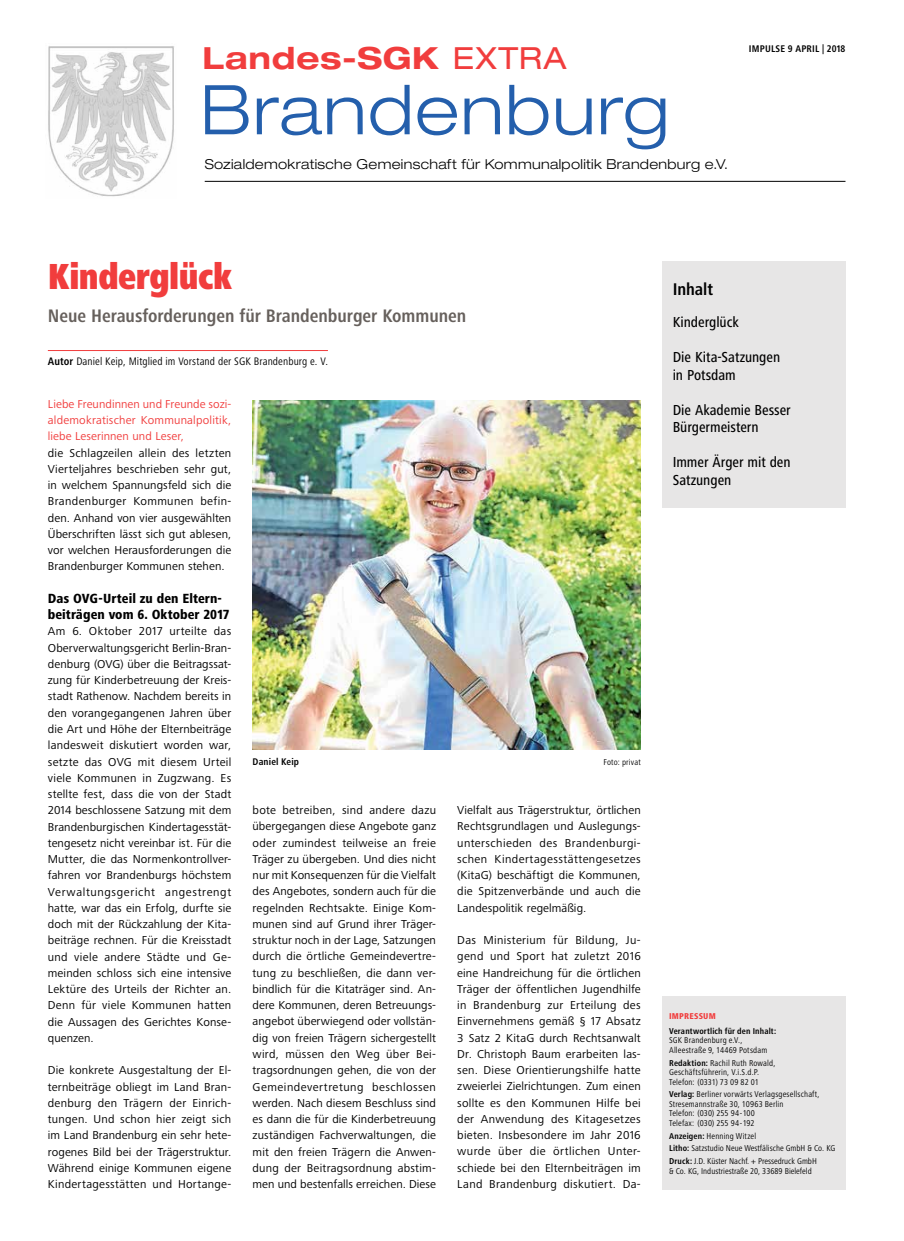
<style>
.page{position:relative;width:904px;height:1241px;background:#fff}
.page>*{position:absolute;margin:0;border:0;box-sizing:border-box;transform-origin:0 0}
.t1{font:300 expanded 68.62px "Helvetica Neue LT Pro";letter-spacing:.02em;color:#245fac}
.t2{font:900 condensed 37.5px "Frutiger Next Pro";letter-spacing:-.015em;color:#f13d3d;scale:.92 1}
.t3{font:700 expanded 30.5px "Helvetica Neue LT Pro";letter-spacing:.02em;color:#f13d3d}
.t4{font:700 condensed 18.75px "Frutiger Next Pro";letter-spacing:-.005em;color:#66605c}
.t5{font:700 condensed 17.5px "Frutiger Next Pro";letter-spacing:-.005em;color:#000}
.t6{font:500 condensed 15px/17.5px "Frutiger Next Pro";color:#000}
.t7{font:300 expanded 13.75px "Helvetica Neue LT Pro";letter-spacing:.02em;color:#000}
.t8{font:800 condensed 13.75px/16.2px "Frutiger Next Pro";letter-spacing:.005em;color:#000}
.t9{font:11.88px/16.2px "Frutiger Next Pro";letter-spacing:.015em;color:#000;text-align:justify}
.t10{font:11.88px/16.2px "Frutiger Next Pro";letter-spacing:.01em;color:#f13d3d;text-align:justify}
.t11{font:condensed 11.25px "Frutiger Next Pro";letter-spacing:.01em;color:#000}
.t12{font:700 condensed 10px "Frutiger Next Pro";letter-spacing:.015em;color:#000}
.t13{font:condensed 8.75px/9.4px "Frutiger Next Pro";letter-spacing:.015em;color:#000}
.t14{font:700 condensed 8.75px "Frutiger Next Pro";letter-spacing:.015em;color:#000}
.t15{font:800 condensed 8.75px "Frutiger Next Pro";letter-spacing:.025em;color:#f13d3d}
.s1{font-weight:400}
.s2{font-weight:700}
</style>
<div class="page">
<div style="left:662px;top:261px;width:183px;height:247px;background:#e7e6e6"></div>
<img style="left:252px;top:400px;width:388px;height:349px">
<hr style="left:48px;top:350px;width:280px;height:1px;background:#f13d3d">
<hr style="left:205px;top:181px;width:640px;height:1px;background:#000">
<img style="left:48px;top:46px;width:126px;height:151px">
<div style="left:662px;top:995px;width:183px;height:194px;background:#e7e6e6"></div>
<h3 class="t3" style="left:202px;top:38px;width:366px">Landes-SGK <span class="s1">EXTRA</span></h3>
<h1 class="t1" style="left:201px;top:68px;width:470px">Brandenburg</h1>
<p class="t7" style="left:205px;top:156px;width:525px">Sozialdemokratische Gemeinschaft für Kommunalpolitik Brandenburg e.V.</p>
<p class="t12" style="left:749px;top:42px;width:98px">IMPULSE 9 APRIL | 2018</p>
<h2 class="t2" style="left:48px;top:254px;width:202px">Kinderglück</h2>
<h3 class="t4" style="left:48px;top:305px;width:420px">Neue Herausforderungen für Brandenburger Kommunen</h3>
<p class="t11" style="left:48px;top:355px;width:281px"><span class="s2">Autor</span> Daniel Keip, Mitglied im Vorstand der SGK Brandenburg e. V.</p>
<p class="t10" style="left:48px;top:395px;width:185px">Liebe Freundinnen und Freunde sozi&shy;aldemokratischer Kommunalpolitik, liebe Leserinnen und Leser,</p>
<p class="t9" style="left:48px;top:444px;width:185px">die Schlagzeilen allein des letzten Vierteljahres beschrieben sehr gut, in welchem Spannungsfeld sich die Brandenburger Kommunen befin&shy;den. Anhand von vier ausgewählten Überschriften lässt sich gut ablesen, vor welchen Herausforderungen die Brandenburger Kommunen stehen.</p>
<p class="t8" style="left:48px;top:590px;width:183px">Das OVG-Urteil zu den Eltern&shy;beiträgen vom 6. Oktober 2017</p>
<p class="t9" style="left:48px;top:623px;width:185px">Am 6. Oktober 2017 urteilte das Oberverwaltungsgericht Berlin-Bran&shy;denburg (OVG) über die Beitragssat&shy;zung für Kinderbetreuung der Kreis&shy;stadt Rathenow. Nachdem bereits in den vorangegangenen Jahren über die Art und Höhe der Elternbeiträge landesweit diskutiert worden war, setzte das OVG mit diesem Urteil viele Kommunen in Zugzwang. Es stellte fest, dass die von der Stadt 2014 beschlossene Satzung mit dem Brandenburgischen Kindertagesstät&shy;tengesetz nicht vereinbar ist. Für die Mutter, die das Normenkontrollver&shy;fahren vor Brandenburgs höchstem Verwaltungsgericht angestrengt hatte, war das ein Erfolg, durfte sie doch mit der Rückzahlung der Kita&shy;beiträge rechnen. Für die Kreisstadt und viele andere Städte und Ge&shy;meinden schloss sich eine intensive Lektüre des Urteils der Richter an.<br>Denn für viele Kommunen hatten die Aussagen des Gerichtes Konse&shy;quenzen.</p>
<p class="t9" style="left:48px;top:1062px;width:185px">Die konkrete Ausgestaltung der El&shy;ternbeiträge obliegt im Land Bran&shy;denburg den Trägern der Einrich&shy;tungen. Und schon hier zeigt sich im Land Brandenburg ein sehr hete&shy;rogenes Bild bei der Trägerstruktur.<br>Während einige Kommunen eigene Kindertagesstätten und Hortange-</p>
<p class="t12" style="left:252px;top:755px;width:48px">Daniel Keip</p>
<p class="t13" style="left:603px;top:757px;width:39px">Foto: privat</p>
<p class="t9" style="left:252px;top:802px;width:185px">bote betreiben, sind andere dazu übergegangen diese Angebote ganz oder zumindest teilweise an freie Träger zu übergeben. Und dies nicht nur mit Konsequenzen für die Vielfalt des Angebotes, sondern auch für die regelnden Rechtsakte. Einige Kom&shy;munen sind auf Grund ihrer Träger&shy;struktur noch in der Lage, Satzungen durch die örtliche Gemeindevertre&shy;tung zu beschließen, die dann ver&shy;bindlich für die Kitaträger sind. An&shy;dere Kommunen, deren Betreuungs&shy;angebot überwiegend oder vollstän&shy;dig von freien Trägern sichergestellt wird, müssen den Weg über Bei&shy;tragsordnungen gehen, die von der Gemeindevertretung beschlossen werden. Nach diesem Beschluss sind es dann die für die Kinderbetreuung zuständigen Fachverwaltungen, die mit den freien Trägern die Anwen&shy;dung der Beitragsordnung abstim&shy;men und bestenfalls erreichen. Diese</p>
<p class="t9" style="left:457px;top:801px;width:185px">Vielfalt aus Trägerstruktur, örtlichen Rechtsgrundlagen und Auslegungs&shy;unterschieden des Brandenburgi&shy;schen Kindertagesstättengesetzes (KitaG) beschäftigt die Kommunen, die Spitzenverbände und auch die Landespolitik regelmäßig.</p>
<p class="t9" style="left:457px;top:931px;width:185px">Das Ministerium für Bildung, Ju&shy;gend und Sport hat zuletzt 2016 eine Handreichung für die örtlichen Träger der öffentlichen Jugendhilfe in Brandenburg zur Erteilung des Einvernehmens gemäß § 17 Absatz 3 Satz 2 KitaG durch Rechtsanwalt Dr. Christoph Baum erarbeiten las&shy;sen. Diese Orientierungshilfe hatte zweierlei Zielrichtungen. Zum einen sollte es den Kommunen Hilfe bei der Anwendung des Kitagesetzes bieten. Insbesondere im Jahr 2016 wurde über die örtlichen Unter&shy;schiede bei den Elternbeiträgen im Land Brandenburg diskutiert. Da-</p>
<h3 class="t5" style="left:672px;top:279px;width:42px">Inhalt</h3>
<p class="t6" style="left:672px;top:313px;width:68px">Kinderglück</p>
<p class="t6" style="left:672px;top:348px;width:109px">Die Kita-Satzungen in Potsdam</p>
<p class="t6" style="left:672px;top:401px;width:120px">Die Akademie Besser<br>Bürgermeistern</p>
<p class="t6" style="left:672px;top:453px;width:119px">Immer Ärger mit den<br>Satzungen</p>
<p class="t15" style="left:669px;top:1011px;width:48px">IMPRESSUM</p>
<p class="t14" style="left:669px;top:1025px;width:108px">Verantwortlich für den Inhalt:</p>
<p class="t13" style="left:669px;top:1035px;width:100px">SGK Brandenburg e.V.,<br>Alleestraße 9, 14469 Potsdam</p>
<p class="t13" style="left:669px;top:1057px;width:108px"><span class="s2">Redaktion:</span> Rachil Ruth Rowald,<br>Geschäftsführerin, V.i.S.d.P.<br>Telefon: (0331) 73 09 82 01</p>
<p class="t13" style="left:669px;top:1089px;width:152px"><span class="s2">Verlag:</span> Berliner vorwärts Verlagsgesellschaft, Stresemannstraße 30, 10963 Berlin<br>Telefon: (030) 255 94-100<br>Telefax: (030) 255 94-192</p>
<p class="t13" style="left:669px;top:1128px;width:168px;line-height:12.9px"><span class="s2">Anzeigen:</span> Henning Witzel<br><span class="s2">Litho:</span> Satzstudio Neue Westfälische GmbH &amp; Co. KG<br><span class="s2">Druck:</span> J.D. Küster Nachf. + Pressedruck GmbH</p>
<p class="t13" style="left:669px;top:1165px;width:144px">&amp; Co. KG, Industriestraße 20, 33689 Bielefeld</p>
</div>
